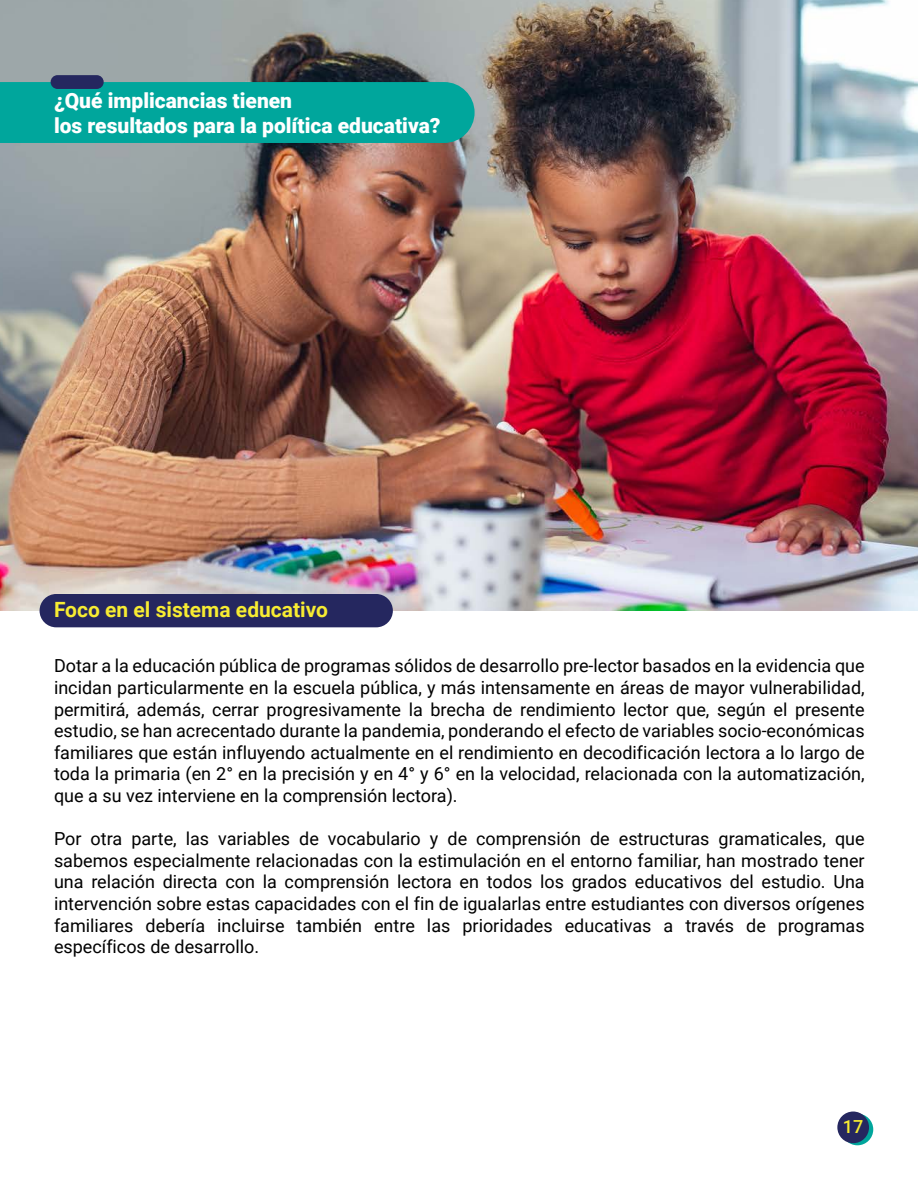
<style>
.page{position:relative;width:918px;height:1188px;background:#fff}
.page>*{position:absolute;margin:0;border:0;box-sizing:border-box;transform-origin:0 0}
.t1{font:900 21px/25.2px "Roboto";color:#fff}
.t2{font:700 21px "Roboto";color:#f7ec32}
.t3{font:18px/21.6px "Roboto";color:#000;text-align:justify}
.t4{font:500 18px "Roboto";color:#f7ec32}
</style>
<div class="page">
<img style="left:0;top:0;width:918px;height:611px">
<div style="left:40px;top:594px;width:353px;height:33px;background:#25275f;border-radius:17px"></div>
<div style="left:0;top:82px;width:475px;height:61px;background:#00a69c"></div>
<div style="left:51px;top:75px;width:53px;height:14px;background:#25275f;border-radius:7px"></div>
<svg style="left:842px;top:1114px;width:31px;height:31px"></svg>
<div style="left:837px;top:1112px;width:32px;height:31px;background:#25275f;border-radius:50%"></div>
<p class="t1" style="left:54px;top:87px;width:388px">¿Qué implicancias tienen<br>los resultados para la política educativa?</p>
<p class="t2" style="left:54px;top:595px;width:276px">Foco en el sistema educativo</p>
<p class="t3" style="left:54px;top:655px;width:812px">Dotar a la educación pública de programas sólidos de desarrollo pre-lector basados en la evidencia que incidan particularmente en la escuela pública, y más intensamente en áreas de mayor vulnerabilidad, permitirá, además, cerrar progresivamente la brecha de rendimiento lector que, según el presente estudio, se han acrecentado durante la pandemia, ponderando el efecto de variables socio-económicas familiares que están influyendo actualmente en el rendimiento en decodificación lectora a lo largo de toda la primaria (en 2° en la precisión y en 4° y 6° en la velocidad, relacionada con la automatización, que a su vez interviene en la comprensión lectora).</p>
<p class="t3" style="left:54px;top:827px;width:812px">Por otra parte, las variables de vocabulario y de comprensión de estructuras gramaticales, que sabemos especialmente relacionadas con la estimulación en el entorno familiar, han mostrado tener una relación directa con la comprensión lectora en todos los grados educativos del estudio. Una intervención sobre estas capacidades con el fin de igualarlas entre estudiantes con diversos orígenes familiares debería incluirse también entre las prioridades educativas a través de programas específicos de desarrollo.</p>
<p class="t4" style="left:843px;top:1114px;width:22px">17</p>
</div>
